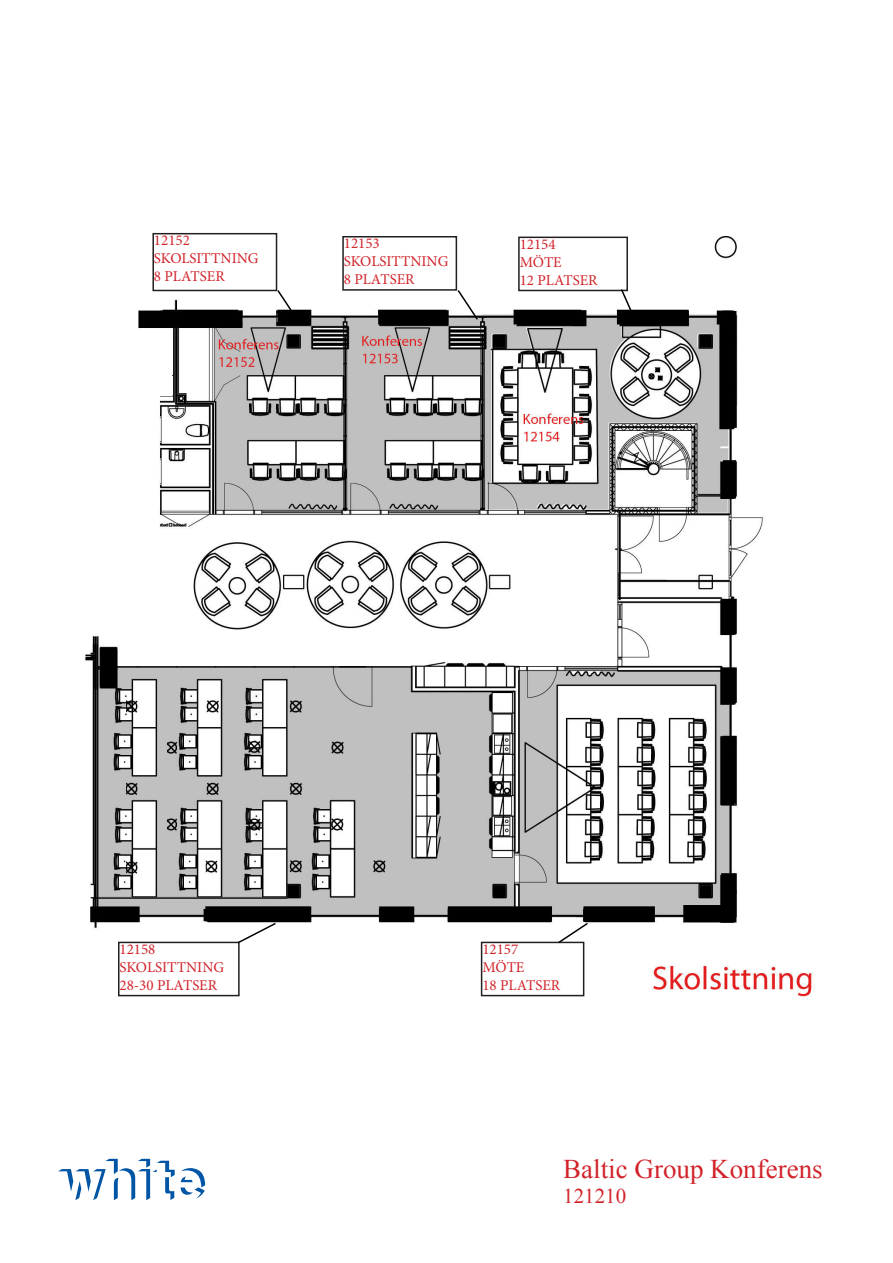
<style>
.page{position:relative;width:893px;height:1263px;background:#fff}
.page>*{position:absolute;margin:0;border:0;box-sizing:border-box;transform-origin:0 0}
.t1{font:27px "Times New Roman";color:#d1232a}
.t2{font:21px "Times New Roman";color:#d1232a}
.t3{font:15px "Minion Pro";color:#d1232a}
</style>
<div class="page">
<svg style="left:58px;top:1159px;width:117px;height:41px"></svg>
<svg style="left:181px;top:1168px;width:24px;height:30px"></svg>
<img style="left:85px;top:237px;width:729px;height:760px">
<div style="left:152px;top:233px;width:125px;height:58px;border:2px solid #231f20"></div>
<div style="left:342px;top:236px;width:115px;height:55px;border:2px solid #231f20"></div>
<div style="left:518px;top:237px;width:110px;height:54px;border:2px solid #231f20"></div>
<svg style="left:276px;top:288px;width:23px;height:33px"></svg>
<svg style="left:456px;top:288px;width:23px;height:33px"></svg>
<svg style="left:619px;top:287px;width:18px;height:36px"></svg>
<div style="left:118px;top:942px;width:122px;height:54px;border:2px solid #231f20"></div>
<div style="left:481px;top:942px;width:103px;height:54px;border:2px solid #231f20"></div>
<svg style="left:236px;top:921px;width:41px;height:23px"></svg>
<svg style="left:557px;top:921px;width:33px;height:24px"></svg>
<div style="left:89px;top:330px;width:82px;height:65px;background:#fff"></div>
<p class="t3" style="left:154px;top:230px;width:37px">12152</p>
<p class="t3" style="left:154px;top:248px;width:106px">SKOLSITTNING</p>
<p class="t3" style="left:154px;top:266px;width:72px">8 PLATSER</p>
<p class="t3" style="left:344px;top:234px;width:37px">12153</p>
<p class="t3" style="left:344px;top:252px;width:106px">SKOLSITTNING</p>
<p class="t3" style="left:344px;top:270px;width:72px">8 PLATSER</p>
<p class="t3" style="left:520px;top:234px;width:38px">12154</p>
<p class="t3" style="left:520px;top:252px;width:44px">MÖTE</p>
<p class="t3" style="left:520px;top:270px;width:79px">12 PLATSER</p>
<p class="t3" style="left:119px;top:939px;width:37px">12158</p>
<p class="t3" style="left:119px;top:957px;width:106px">SKOLSITTNING</p>
<p class="t3" style="left:119px;top:975px;width:99px">28-30 PLATSER</p>
<p class="t3" style="left:482px;top:939px;width:38px">12157</p>
<p class="t3" style="left:482px;top:957px;width:44px">MÖTE</p>
<p class="t3" style="left:482px;top:975px;width:79px">18 PLATSER</p>
<h1 class="t1" style="left:563px;top:1150px;width:261px">Baltic Group Konferens</h1>
<h2 class="t2" style="left:563px;top:1181px;width:64px">121210</h2>
</div>
